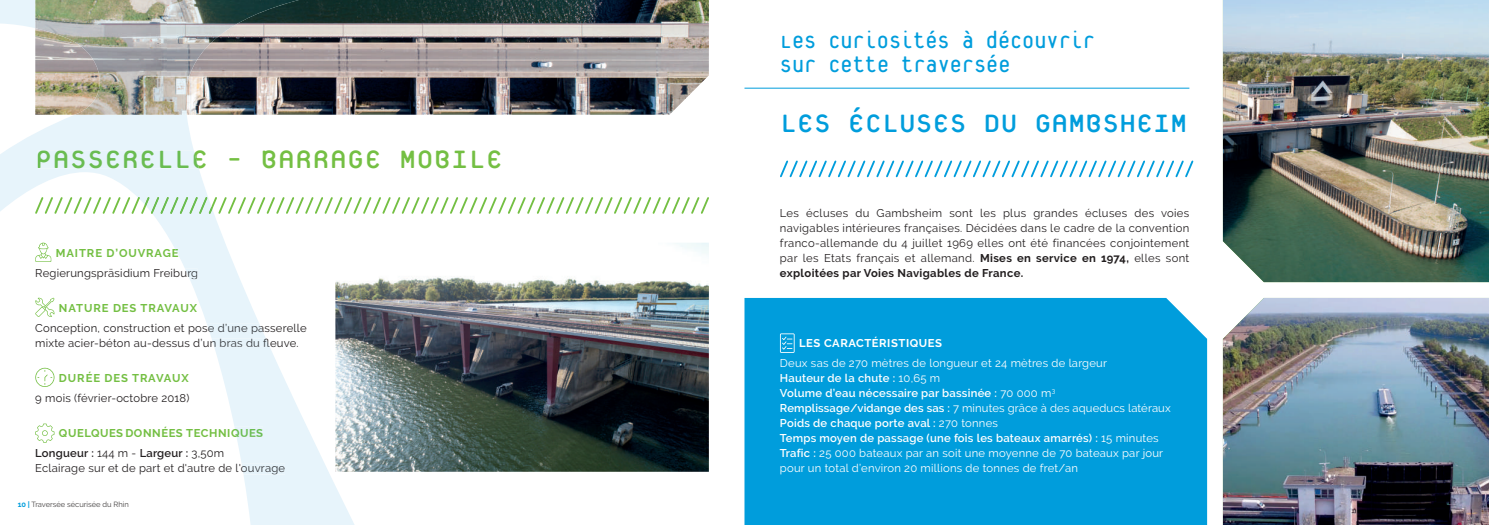
<style>
.page{position:relative;width:1489px;height:525px;background:#fff}
.page>*{position:absolute;margin:0;border:0;box-sizing:border-box;transform-origin:0 0}
.t1{font:37.5px "Platelet OT";color:#6abc51}
.t2{font:37.5px "Platelet OT";letter-spacing:-.01em;color:#009ddc}
.t3{font:26.25px/23.8px "Platelet OT";color:#009ddc}
.t4{font:11.25px/15px "Raleway";letter-spacing:.02em;color:#fff}
.t5{font:11.25px/15px "Raleway";letter-spacing:.03em;color:#231f20;text-align:justify}
.t6{font:11.25px/15px "Raleway";letter-spacing:.02em;color:#313438}
.t7{font:700 11.25px "Raleway";letter-spacing:.08em;color:#74bf43}
.t8{font:600 11.25px "Raleway";letter-spacing:.02em;color:#231f20}
.t9{font:700 11.25px "Raleway";letter-spacing:.05em;color:#6abc51}
.t10{font:700 11.25px "Raleway";letter-spacing:.05em;color:#fff}
.t11{font:700 11.25px "Raleway";letter-spacing:.08em;color:#6abc51}
.t12{font:7.5px "Raleway";color:#444141}
.s1{font-weight:400}
.s2{font-weight:700;color:#009ddc}
.s3{font-weight:700}
.s4{font-weight:600}
</style>
<div class="page">
<img style="left:354px;top:0;width:355px;height:115px">
<img style="left:354px;top:243px;width:355px;height:228px">
<svg style="left:0;top:0;width:354px;height:524px"></svg>
<svg style="left:175px;top:248px;width:3px;height:7px"></svg>
<svg style="left:185px;top:268px;width:12px;height:11px"></svg>
<svg style="left:207px;top:323px;width:63px;height:23px"></svg>
<svg style="left:234px;top:426px;width:29px;height:10px"></svg>
<svg style="left:241px;top:463px;width:44px;height:11px"></svg>
<div style="left:38px;top:150px;width:161px;height:18px;background:#e7f4fb"></div>
<svg style="left:34px;top:195px;width:675px;height:20px"></svg>
<img style="left:35px;top:0;width:132px;height:115px">
<img style="left:167px;top:0;width:88px;height:77px">
<img style="left:255px;top:0;width:44px;height:15px">
<img style="left:167px;top:76px;width:22px;height:39px">
<div style="left:744px;top:298px;width:462px;height:226px;background:#009ddc"></div>
<svg style="left:780px;top:160px;width:414px;height:18px"></svg>
<img style="left:1222px;top:298px;width:266px;height:226px">
<img style="left:1222px;top:0;width:266px;height:282px">
<svg style="left:780px;top:333px;width:14px;height:19px"></svg>
<hr style="left:744px;top:88px;width:445px;height:1px;background:#009ddc">
<h1 class="t1" style="left:35px;top:141px;width:469px">PASSERELLE - BARRAGE MOBILE</h1>
<p class="t11" style="left:56px;top:246px;width:124px">MAITRE D’OUVRAGE</p>
<p class="t6" style="left:35px;top:265px;width:164px">Regierungspräsidium Freiburg</p>
<p class="t7" style="left:59px;top:301px;width:139px">NATURE DES TRAVAUX</p>
<p class="t6" style="left:35px;top:320px;width:273px">Conception, construction et pose d’une passerelle mixte acier-béton au-dessus d’un bras du fleuve.</p>
<p class="t7" style="left:59px;top:371px;width:131px">DURÉE DES TRAVAUX</p>
<p class="t5" style="left:35px;top:390px;width:156px">9 mois (février-octobre 2018)</p>
<p class="t9" style="left:59px;top:426px;width:206px">QUELQUES DONNÉES TECHNIQUES</p>
<p class="t6" style="left:35px;top:460px;width:251px">Eclairage sur et de part et d'autre de l'ouvrage</p>
<p class="t8" style="left:35px;top:446px;width:190px">Longueur : <span class="s1">144 m -</span> Largeur : <span class="s1">3,50m</span></p>
<p class="t12" style="left:18px;top:500px;width:113px"><span class="s2">10 |</span> Traversée sécurisée du Rhin</p>
<h2 class="t3" style="left:780px;top:30px;width:316px">Les curiosités à découvrir sur cette traversée</h2>
<h1 class="t2" style="left:780px;top:104px;width:409px">LES ÉCLUSES DU GAMBSHEIM</h1>
<p class="t5" style="left:780px;top:205px;width:411px">Les écluses du Gambsheim sont les plus grandes écluses des voies navigables intérieures françaises. Décidées dans le cadre de la convention franco-allemande du 4 juillet 1969 elles ont été financées conjointement par les Etats français et allemand. <span class="s3">Mises en service en 1974,</span> elles sont <span class="s3">exploitées par Voies Navigables de France.</span></p>
<p class="t10" style="left:799px;top:336px;width:144px">LES CARACTÉRISTIQUES</p>
<p class="t4" style="left:780px;top:355px;width:392px">Deux sas de 270 mètres de longueur et 24 mètres de largeur<br><span class="s4">Hauteur de la chute :</span> 10,65 m<br><span class="s4">Volume d’eau nécessaire par bassinée :</span> 70 000 m<sup>3<br></sup><span class="s4">Remplissage/vidange des sas :</span> 7 minutes grâce à des aqueducs latéraux <span class="s4">Poids de chaque porte aval :</span> 270 tonnes<br><span class="s4">Temps moyen de passage (une fois les bateaux amarrés) :</span> 15 minutes <span class="s4">Trafic :</span> 25 000 bateaux par an soit une moyenne de 70 bateaux par jour pour un total d’environ 20 millions de tonnes de fret/an</p>
</div>
